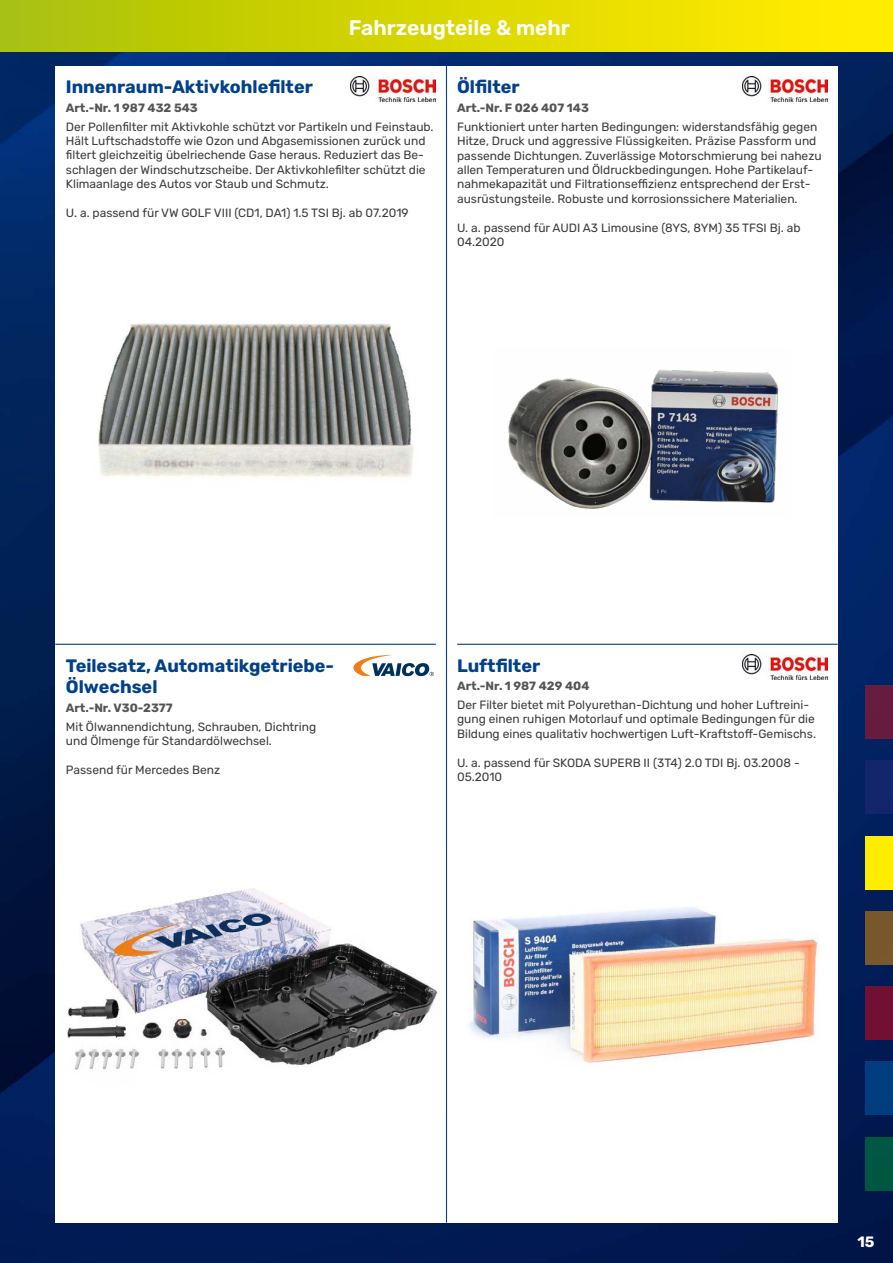
<style>
.page{position:relative;width:893px;height:1263px;background:#fff}
.page>*{position:absolute;margin:0;border:0;box-sizing:border-box;transform-origin:0 0}
.t1{font:600 21px "Rubik";color:#fff}
.t2{font:700 18px/21.6px "Rubik";color:#024189}
.t3{font:700 15px "Rubik";color:#fff}
.t4{font:12px/14.4px "Rubik";color:#3c3c3b}
.t5{font:700 12px "Rubik";color:#555454}
</style>
<div class="page">
<img style="left:0;top:51px;width:893px;height:1212px">
<div style="left:0;top:0;width:893px;height:51px;background:linear-gradient(to right,#aac109,#fe0)"></div>
<div style="left:865px;top:760px;width:28px;height:54px;background:#13266b"></div>
<div style="left:865px;top:685px;width:28px;height:54px;background:#661d3d"></div>
<div style="left:865px;top:1137px;width:28px;height:54px;background:#005741"></div>
<div style="left:865px;top:836px;width:28px;height:53px;background:#ffed00"></div>
<div style="left:865px;top:911px;width:28px;height:54px;background:#79572c"></div>
<div style="left:865px;top:986px;width:28px;height:54px;background:#711033"></div>
<div style="left:865px;top:1061px;width:28px;height:54px;background:#013d7f"></div>
<div style="left:55px;top:66px;width:783px;height:1156px;background:#fff"></div>
<hr style="left:446px;top:66px;width:1px;height:1156px;background:#024189">
<hr style="left:55px;top:644px;width:381px;height:1px;background:#024189">
<hr style="left:457px;top:644px;width:381px;height:1px;background:#024189">
<img style="left:350px;top:77px;width:86px;height:24px">
<img style="left:98px;top:323px;width:316px;height:155px">
<img style="left:742px;top:77px;width:85px;height:24px">
<img style="left:508px;top:369px;width:271px;height:140px">
<svg style="left:353px;top:655px;width:81px;height:21px"></svg>
<img style="left:67px;top:888px;width:371px;height:182px">
<img style="left:742px;top:655px;width:85px;height:25px">
<img style="left:469px;top:907px;width:350px;height:156px">
<h1 class="t1" style="left:349px;top:16px;width:223px">Fahrzeugteile &amp; mehr</h1>
<h2 class="t2" style="left:66px;top:77px;width:248px">Innenraum-Aktivkohlefilter</h2>
<p class="t5" style="left:66px;top:101px;width:133px">Art.-Nr. 1 987 432 543</p>
<p class="t4" style="left:66px;top:120px;width:369px">Der Pollenfilter mit Aktivkohle schützt vor Partikeln und Feinstaub.<br>Hält Luftschadstoffe wie Ozon und Abgasemissionen zurück und filtert gleichzeitig übelriechende Gase heraus. Reduziert das Be&shy;schlagen der Windschutzscheibe. Der Aktivkohlefilter schützt die Klimaanlage des Autos vor Staub und Schmutz.</p>
<p class="t4" style="left:66px;top:206px;width:344px">U. a. passend für VW GOLF VIII (CD1, DA1) 1.5 TSI Bj. ab 07.2019</p>
<h2 class="t2" style="left:457px;top:77px;width:64px">Ölfilter</h2>
<p class="t5" style="left:457px;top:101px;width:133px">Art.-Nr. F 026 407 143</p>
<p class="t4" style="left:457px;top:120px;width:366px">Funktioniert unter harten Bedingungen: widerstandsfähig gegen Hitze, Druck und aggressive Flüssigkeiten. Präzise Passform und passende Dichtungen. Zuverlässige Motorschmierung bei nahezu allen Temperaturen und Öldruckbedingungen. Hohe Partikelauf&shy;nahmekapazität und Filtrationseffizienz entsprechend der Erst&shy;ausrüstungsteile. Robuste und korrosionssichere Materialien.</p>
<p class="t4" style="left:457px;top:221px;width:345px">U. a. passend für AUDI A3 Limousine (8YS, 8YM) 35 TFSI Bj. ab<br>04.2020</p>
<h2 class="t2" style="left:66px;top:655px;width:270px">Teilesatz, Automatikgetriebe-<br>Ölwechsel</h2>
<p class="t5" style="left:66px;top:701px;width:108px">Art.-Nr. V30-2377</p>
<p class="t4" style="left:66px;top:719px;width:252px">Mit Ölwannendichtung, Schrauben, Dichtring und Ölmenge für Standardölwechsel.</p>
<p class="t4" style="left:66px;top:763px;width:156px">Passend für Mercedes Benz</p>
<h2 class="t2" style="left:457px;top:655px;width:85px">Luftfilter</h2>
<p class="t5" style="left:457px;top:679px;width:134px">Art.-Nr. 1 987 429 404</p>
<p class="t4" style="left:457px;top:698px;width:360px">Der Filter bietet mit Polyurethan-Dichtung und hoher Luftreini&shy;gung einen ruhigen Motorlauf und optimale Bedingungen für die<br>Bildung eines qualitativ hochwertigen Luft-Kraftstoff-Gemischs.</p>
<p class="t4" style="left:457px;top:755px;width:344px">U. a. passend für SKODA SUPERB II (3T4) 2.0 TDI Bj. 03.2008 -<br>05.2010</p>
<p class="t3" style="left:857px;top:1233px;width:19px">15</p>
</div>
